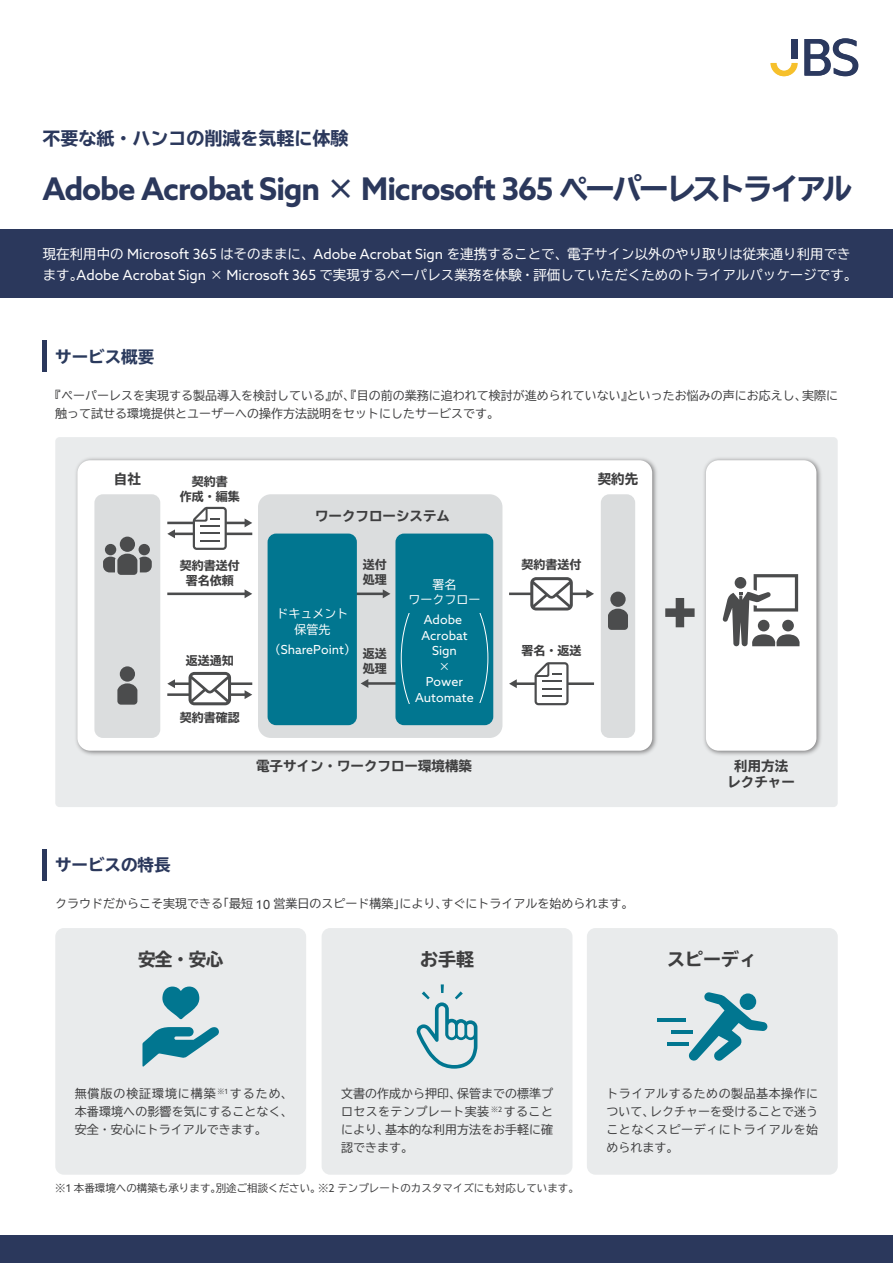
<style>
.page{position:relative;width:893px;height:1263px;background:#fff}
.page>*{position:absolute;margin:0;border:0;box-sizing:border-box;transform-origin:0 0}
.t1{font:700 31.2px "Azo Sans";letter-spacing:-.035em;color:#2b385c}
.t2{font:700 expanded 18px "TBUD Go Std";color:#2b385c}
.t3{font:700 expanded 18px "TBUD Go Std";color:#3e3e3f}
.t4{font:700 expanded 16.5px "TBUD Go Std";color:#2b385c}
.t5{font:700 expanded 16.5px "TBUD Go Std";color:#2a3a5d}
.t6{font:13.5px/21px "TBUD Go Std";color:#fff}
.t7{font:700 expanded 13.5px/16.2px "TBUD Go Std";color:#3e3e3f;text-align:center}
.t8{font:12.45px/15.5px "Azo Sans";color:#fff;text-align:center}
.t9{font:12px/18px "TBUD Go Std";color:#3e3e3f;text-align:justify}
.t10{font:700 expanded 12px/15px "TBUD Go Std";color:#3e3e3f;text-align:center}
.t11{font:12px/15.5px "TBUD Go Std";color:#fff;text-align:center}
.t12{font:10.5px "TBUD Go Std";color:#3e3e3f}
.s1{font-family:"TBUD Go Std";font-stretch:expanded;font-size:30px}
.s2{font-family:"Azo Sans";font-size:14.1px}
.s3{font-family:"TBUD Go Std";font-size:12px}
.s4{font-family:"Azo Sans";font-size:12.45px}
.s5{font-family:"Azo Sans";font-size:10.95px}
</style>
<div class="page">
<div style="left:791px;top:39px;width:6px;height:20px;background:#2b395f"></div>
<svg style="left:804px;top:38px;width:54px;height:38px"></svg>
<div style="left:792px;top:39px;width:6px;height:20px;background:#2b395f"></div>
<svg style="left:770px;top:63px;width:28px;height:13px"></svg>
<div style="left:0;top:230px;width:893px;height:68px;background:#2b385c"></div>
<div style="left:0;top:1235px;width:893px;height:28px;background:#2b385c"></div>
<div style="left:55px;top:928px;width:251px;height:247px;background:#e9ebec;border-radius:9px"></div>
<div style="left:587px;top:928px;width:251px;height:247px;background:#e9ebec;border-radius:9px"></div>
<div style="left:322px;top:928px;width:250px;height:247px;background:#e9ebec;border-radius:9px"></div>
<hr style="left:43px;top:849px;width:4px;height:32px;background:#2b385c">
<svg style="left:142px;top:1027px;width:77px;height:39px"></svg>
<svg style="left:162px;top:986px;width:37px;height:33px"></svg>
<svg style="left:416px;top:984px;width:61px;height:85px"></svg>
<div style="left:55px;top:437px;width:783px;height:370px;background:#e9ebec;border-radius:4px"></div>
<img style="left:76px;top:458px;width:581px;height:297px">
<div style="left:77px;top:460px;width:575px;height:291px;background:#fff;border-radius:13px"></div>
<div style="left:258px;top:494px;width:244px;height:244px;background:#dbddde;border-radius:13px"></div>
<div style="left:601px;top:494px;width:34px;height:244px;background:#dbddde;border-radius:9px"></div>
<div style="left:94px;top:494px;width:66px;height:244px;background:#dbddde;border-radius:9px"></div>
<img style="left:704px;top:458px;width:117px;height:297px">
<div style="left:706px;top:460px;width:110px;height:291px;background:#fff;border-radius:13px"></div>
<div style="left:120px;top:537px;width:15px;height:15px;background:#4b4c4d;border-radius:50%"></div>
<div style="left:139px;top:544px;width:11px;height:11px;background:#4b4c4d;border-radius:50%"></div>
<div style="left:105px;top:544px;width:11px;height:11px;background:#4b4c4d;border-radius:50%"></div>
<svg style="left:103px;top:554px;width:49px;height:21px"></svg>
<div style="left:120px;top:666px;width:15px;height:16px;background:#4b4c4d;border-radius:50%"></div>
<svg style="left:117px;top:683px;width:20px;height:22px"></svg>
<div style="left:610px;top:592px;width:16px;height:15px;background:#4b4c4d;border-radius:50%"></div>
<svg style="left:608px;top:609px;width:20px;height:21px"></svg>
<hr style="left:174px;top:533px;width:78px;height:2px;background:#4b4c4d">
<svg style="left:167px;top:529px;width:8px;height:9px"></svg>
<hr style="left:167px;top:522px;width:79px;height:2px;background:#4b4c4d">
<svg style="left:245px;top:518px;width:7px;height:9px"></svg>
<svg style="left:193px;top:507px;width:34px;height:43px"></svg>
<hr style="left:167px;top:693px;width:79px;height:3px;background:#4b4c4d">
<svg style="left:245px;top:690px;width:7px;height:9px"></svg>
<hr style="left:174px;top:682px;width:78px;height:3px;background:#4b4c4d">
<svg style="left:167px;top:679px;width:8px;height:9px"></svg>
<svg style="left:189px;top:672px;width:42px;height:33px"></svg>
<hr style="left:167px;top:592px;width:79px;height:3px;background:#4b4c4d">
<svg style="left:245px;top:589px;width:7px;height:9px"></svg>
<hr style="left:348px;top:592px;width:36px;height:3px;background:#4b4c4d">
<svg style="left:383px;top:589px;width:7px;height:9px"></svg>
<hr style="left:367px;top:682px;width:41px;height:3px;background:#4b4c4d">
<svg style="left:361px;top:679px;width:7px;height:9px"></svg>
<div style="left:268px;top:534px;width:89px;height:191px;background:#017690;border-radius:9px"></div>
<svg style="left:722px;top:574px;width:78px;height:72px"></svg>
<div style="left:395px;top:534px;width:98px;height:191px;background:#017690;border-radius:9px"></div>
<svg style="left:401px;top:613px;width:9px;height:90px"></svg>
<svg style="left:479px;top:613px;width:9px;height:89px"></svg>
<hr style="left:509px;top:592px;width:79px;height:3px;background:#4b4c4d">
<svg style="left:586px;top:589px;width:8px;height:9px"></svg>
<svg style="left:530px;top:577px;width:43px;height:33px"></svg>
<hr style="left:515px;top:682px;width:79px;height:3px;background:#4b4c4d">
<svg style="left:509px;top:679px;width:8px;height:9px"></svg>
<svg style="left:535px;top:662px;width:34px;height:43px"></svg>
<div style="left:665px;top:608px;width:30px;height:9px;background:#4b4c4d"></div>
<div style="left:676px;top:598px;width:8px;height:29px;background:#4b4c4d"></div>
<svg style="left:688px;top:992px;width:80px;height:69px"></svg>
<hr style="left:657px;top:1018px;width:28px;height:4px;background:#017690">
<hr style="left:671px;top:1030px;width:22px;height:4px;background:#017690">
<hr style="left:667px;top:1042px;width:22px;height:4px;background:#017690">
<hr style="left:43px;top:340px;width:4px;height:32px;background:#2b385c">
<h2 class="t2" style="left:43px;top:128px;width:308px">不要な紙・ハンコの削減を気軽に体験</h2>
<h1 class="t1" style="left:43px;top:169px;width:811px">Adobe Acrobat Sign <span class="s1">×</span> Microsoft 365 <span class="s1">ペーパーレストライアル</span></h1>
<p class="t6" style="left:43px;top:243px;width:816px">現在利用中の <span class="s2">Microsoft 365</span> はそのままに、<span class="s2">Adobe Acrobat Sign</span> を連携することで、電子サイン以外のやり取りは従来通り利用できます。<span class="s2">Adobe Acrobat Sign</span> × <span class="s2">Microsoft 365</span> で実現するペーパレス業務を体験・評価していただくためのトライアルパッケージです。</p>
<h3 class="t5" style="left:55px;top:347px;width:100px">サービス概要</h3>
<p class="t9" style="left:55px;top:386px;width:784px;text-indent:-6px">『ペーパーレスを実現する製品導入を検討している』が、『目の前の業務に追われて検討が進められていない』といったお悩みの声にお応えし、実際に触って試せる環境提供とユーザーへの操作方法説明をセットにしたサービスです。</p>
<p class="t7" style="left:114px;top:471px;width:28px">自社</p>
<p class="t7" style="left:598px;top:471px;width:42px">契約先</p>
<p class="t10" style="left:180px;top:474px;width:61px">契約書<br>作成・編集</p>
<p class="t7" style="left:315px;top:508px;width:136px">ワークフローシステム</p>
<p class="t10" style="left:180px;top:558px;width:61px">契約書送付署名依頼</p>
<p class="t10" style="left:363px;top:558px;width:26px;text-align:left">送付処理</p>
<p class="t10" style="left:186px;top:653px;width:49px">返送通知</p>
<p class="t10" style="left:180px;top:710px;width:61px">契約書確認</p>
<p class="t11" style="left:276px;top:606px;width:73px">ドキュメント保管先</p>
<p class="t8" style="left:269px;top:641px;width:89px"><span class="s3">（</span>SharePoint<span class="s3">）</span></p>
<p class="t10" style="left:363px;top:646px;width:26px;text-align:left">返送処理</p>
<p class="t11" style="left:408px;top:576px;width:73px">署名<br>ワークフロー</p>
<p class="t8" style="left:421px;top:612px;width:48px">Adobe<br>Acrobat<br>Sign</p>
<p class="t11" style="left:438px;top:658px;width:13px">×</p>
<p class="t8" style="left:415px;top:674px;width:60px">Power<br>Automate</p>
<p class="t7" style="left:256px;top:758px;width:218px">電子サイン・ワークフロー環境構築</p>
<p class="t10" style="left:522px;top:557px;width:61px">契約書送付</p>
<p class="t10" style="left:522px;top:644px;width:61px">署名・返送</p>
<h3 class="t4" style="left:55px;top:856px;width:117px">サービスの特長</h3>
<p class="t9" style="left:55px;top:895px;width:580px">クラウドだからこそ実現できる「最短 <span class="s4">10</span> 営業日のスピード構築」により、すぐにトライアルを始められます。</p>
<h2 class="t3" style="left:138px;top:949px;width:87px">安全・安心</h2>
<h2 class="t3" style="left:420px;top:949px;width:55px">お手軽</h2>
<p class="t7" style="left:727px;top:758px;width:69px">利用方法レクチャー</p>
<h2 class="t3" style="left:667px;top:949px;width:91px">スピーディ</h2>
<p class="t9" style="left:75px;top:1084px;width:219px">無償版の検証環境に構築 <sup>※</sup><sup>1</sup> するため、本番環境への影響を気にすることなく、安全・安心にトライアルできます。</p>
<p class="t9" style="left:341px;top:1084px;width:213px">文書の作成から押印、保管までの標準プロセスをテンプレート実装 <sup>※</sup><sup>2</sup> することにより、基本的な利用方法をお手軽に確認できます。</p>
<p class="t12" style="left:55px;top:1179px;width:525px">※<span class="s5">1</span> 本番環境への構築も承ります。別途ご相談ください。※<span class="s5">2</span> テンプレートのカスタマイズにも対応しています。</p>
<p class="t9" style="left:606px;top:1084px;width:213px">トライアルするための製品基本操作について、レクチャーを受けることで迷うことなくスピーディにトライアルを始められます。</p>
</div>
